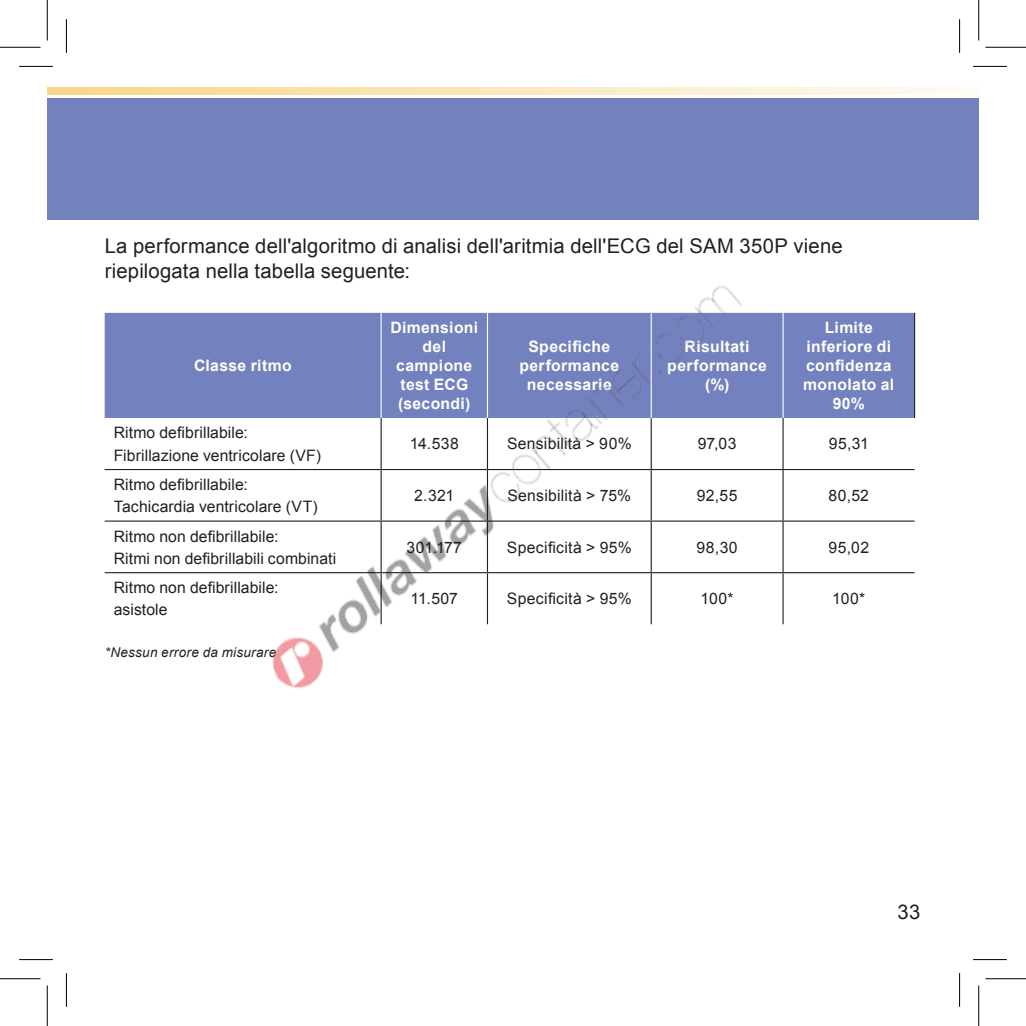
<style>
.page{position:relative;width:1026px;height:1026px;background:#fff}
.page>*{position:absolute;margin:0;border:0;box-sizing:border-box;transform-origin:0 0}
.t1{font:20.25px/24.3px "Arial";letter-spacing:.005em;color:#231f20}
.t2{font:15.75px/22.1px "Arial";letter-spacing:.005em;color:#231f20}
.t3{font:700 15.75px/18.9px "Arial";letter-spacing:.02em;color:#fff;text-align:center}
.t4{font:15.75px "Arial";letter-spacing:.025em;color:#231f20}
.t5{font:italic 13.5px "Arial";letter-spacing:.02em;color:#231f20}
</style>
<div class="page">
<div style="left:47px;top:98px;width:931px;height:121px;background:#7481bf"></div>
<svg style="left:47px;top:87px;width:928px;height:8px;background:#fae8bd"></svg>
<div style="left:105px;top:313px;width:809px;height:105px;background:#7481bf"></div>
<hr style="left:914px;top:313px;width:1px;height:105px;background:#231f20">
<hr style="left:105px;top:469px;width:276px;height:1px;background:#231f20">
<hr style="left:783px;top:469px;width:131px;height:1px;background:#231f20">
<hr style="left:105px;top:520px;width:276px;height:2px;background:#231f20">
<hr style="left:783px;top:520px;width:131px;height:2px;background:#231f20">
<hr style="left:105px;top:572px;width:276px;height:1px;background:#231f20">
<hr style="left:783px;top:572px;width:131px;height:1px;background:#231f20">
<hr style="left:19px;top:66px;width:34px;height:1px;background:#000">
<hr style="left:973px;top:66px;width:34px;height:1px;background:#000">
<hr style="left:19px;top:959px;width:34px;height:1px;background:#000">
<hr style="left:973px;top:959px;width:34px;height:1px;background:#000">
<hr style="left:66px;top:19px;width:1px;height:34px;background:#000">
<hr style="left:66px;top:973px;width:1px;height:34px;background:#000">
<hr style="left:959px;top:19px;width:1px;height:34px;background:#000">
<hr style="left:959px;top:973px;width:1px;height:34px;background:#000">
<hr style="left:0;top:47px;width:40px;height:1px;background:#000">
<hr style="left:985px;top:47px;width:41px;height:1px;background:#000">
<hr style="left:0;top:978px;width:40px;height:1px;background:#000">
<hr style="left:985px;top:978px;width:41px;height:1px;background:#000">
<hr style="left:47px;top:0;width:1px;height:40px;background:#000">
<hr style="left:47px;top:985px;width:1px;height:41px;background:#000">
<hr style="left:978px;top:0;width:1px;height:40px;background:#000">
<hr style="left:978px;top:985px;width:1px;height:41px;background:#000">
<img style="left:192px;top:219px;width:641px;height:470px">
<p class="t1" style="left:105px;top:234px;width:739px">La performance dell'algoritmo di analisi dell'aritmia dell'ECG del SAM 350P viene riepilogata nella tabella seguente:</p>
<p class="t3" style="left:194px;top:357px;width:99px">Classe ritmo</p>
<p class="t3" style="left:390px;top:319px;width:89px">Dimensioni del campione test ECG (secondi)</p>
<p class="t3" style="left:519px;top:338px;width:101px">Specifiche performance necessarie</p>
<p class="t3" style="left:667px;top:338px;width:101px">Risultati performance (%)</p>
<p class="t3" style="left:803px;top:319px;width:93px">Limite inferiore di confidenza monolato al<br>90%</p>
<p class="t2" style="left:114px;top:422px;width:209px">Ritmo defibrillabile:<br>Fibrillazione ventricolare (VF)</p>
<p class="t2" style="left:410px;top:433px;width:51px">14.538</p>
<p class="t2" style="left:507px;top:433px;width:126px">Sensibilità &gt; 90%</p>
<p class="t2" style="left:698px;top:433px;width:40px">97,03</p>
<p class="t2" style="left:829px;top:433px;width:42px">95,31</p>
<p class="t2" style="left:114px;top:473px;width:206px">Ritmo defibrillabile:<br>Tachicardia ventricolare (VT)</p>
<p class="t2" style="left:414px;top:485px;width:42px">2.321</p>
<p class="t2" style="left:507px;top:485px;width:125px">Sensibilità &gt; 75%</p>
<p class="t2" style="left:697px;top:485px;width:42px">92,55</p>
<p class="t2" style="left:828px;top:485px;width:42px">80,52</p>
<p class="t2" style="left:114px;top:525px;width:224px">Ritmo non defibrillabile:<br>Ritmi non defibrillabili combinati</p>
<p class="t2" style="left:406px;top:536px;width:57px">301.177</p>
<p class="t4" style="left:507px;top:537px;width:126px">Specificità &gt; 95%</p>
<p class="t2" style="left:696px;top:536px;width:43px">98,30</p>
<p class="t2" style="left:828px;top:536px;width:42px">95,02</p>
<p class="t2" style="left:114px;top:577px;width:166px">Ritmo non defibrillabile: asistole</p>
<p class="t2" style="left:410px;top:588px;width:49px">11.507</p>
<p class="t4" style="left:507px;top:588px;width:126px">Specificità &gt; 95%</p>
<p class="t2" style="left:700px;top:588px;width:35px">100*</p>
<p class="t2" style="left:832px;top:588px;width:35px">100*</p>
<p class="t5" style="left:105px;top:643px;width:173px">*Nessun errore da misurare</p>
<p class="t1" style="left:897px;top:899px;width:24px">33</p>
</div>
